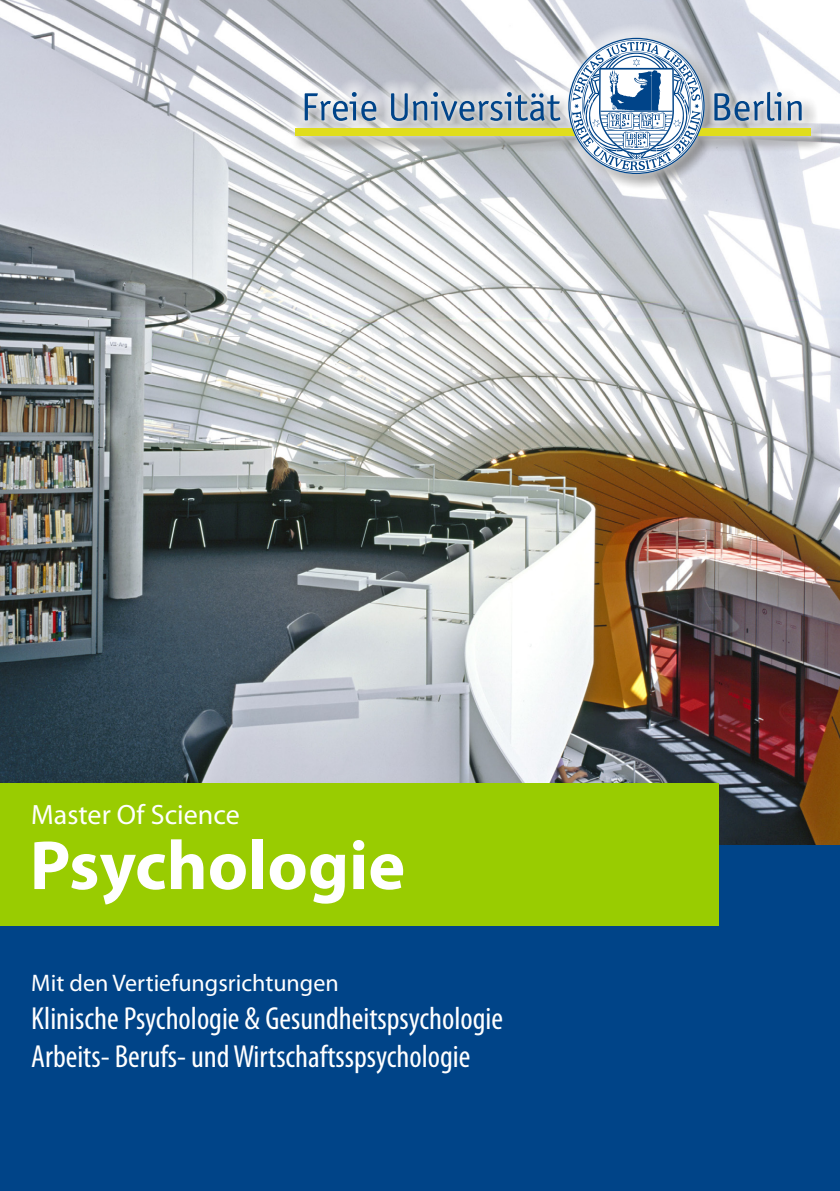
<style>
.page{position:relative;width:840px;height:1191px;background:#fff}
.page>*{position:absolute;margin:0;border:0;box-sizing:border-box;transform-origin:0 0}
.t1{font:700 70px "Myriad Pro";color:#fff}
.t2{font:condensed 32px "Myriad Pro";color:#fff}
.t3{font:28px "Myriad Pro";color:#fff}
.t4{font:24px "Myriad Pro";color:#fff}
</style>
<div class="page">
<img style="left:0;top:0;width:839px;height:846px">
<div style="left:0;top:846px;width:839px;height:345px;background:#048"></div>
<div style="left:0;top:782px;width:718px;height:143px;background:#99cc01"></div>
<div style="left:289px;top:32px;width:536px;height:159px;background:#000;opacity:.83"></div>
<svg style="left:278px;top:21px;width:542px;height:164px"></svg>
<svg style="left:304px;top:92px;width:72px;height:29px;background:#9eb2c6"></svg>
<svg style="left:391px;top:92px;width:169px;height:29px;background:#97abbf"></svg>
<svg style="left:714px;top:92px;width:87px;height:29px;background:#97acc3"></svg>
<div style="left:295px;top:128px;width:514px;height:8px;background:#e0dd1d"></div>
<svg style="left:568px;top:38px;width:136px;height:136px"></svg>
<p class="t3" style="left:31px;top:797px;width:210px">Master Of Science</p>
<p class="t1" style="left:30px;top:819px;width:377px">Psychologie</p>
<p class="t4" style="left:31px;top:967px;width:309px">Mit den Vertiefungsrichtungen</p>
<p class="t2" style="left:31px;top:999px;width:473px">Klinische Psychologie &amp; Gesundheitspsychologie</p>
<p class="t2" style="left:31px;top:1037px;width:440px">Arbeits- Berufs- und Wirtschaftsspsychologie</p>
</div>
